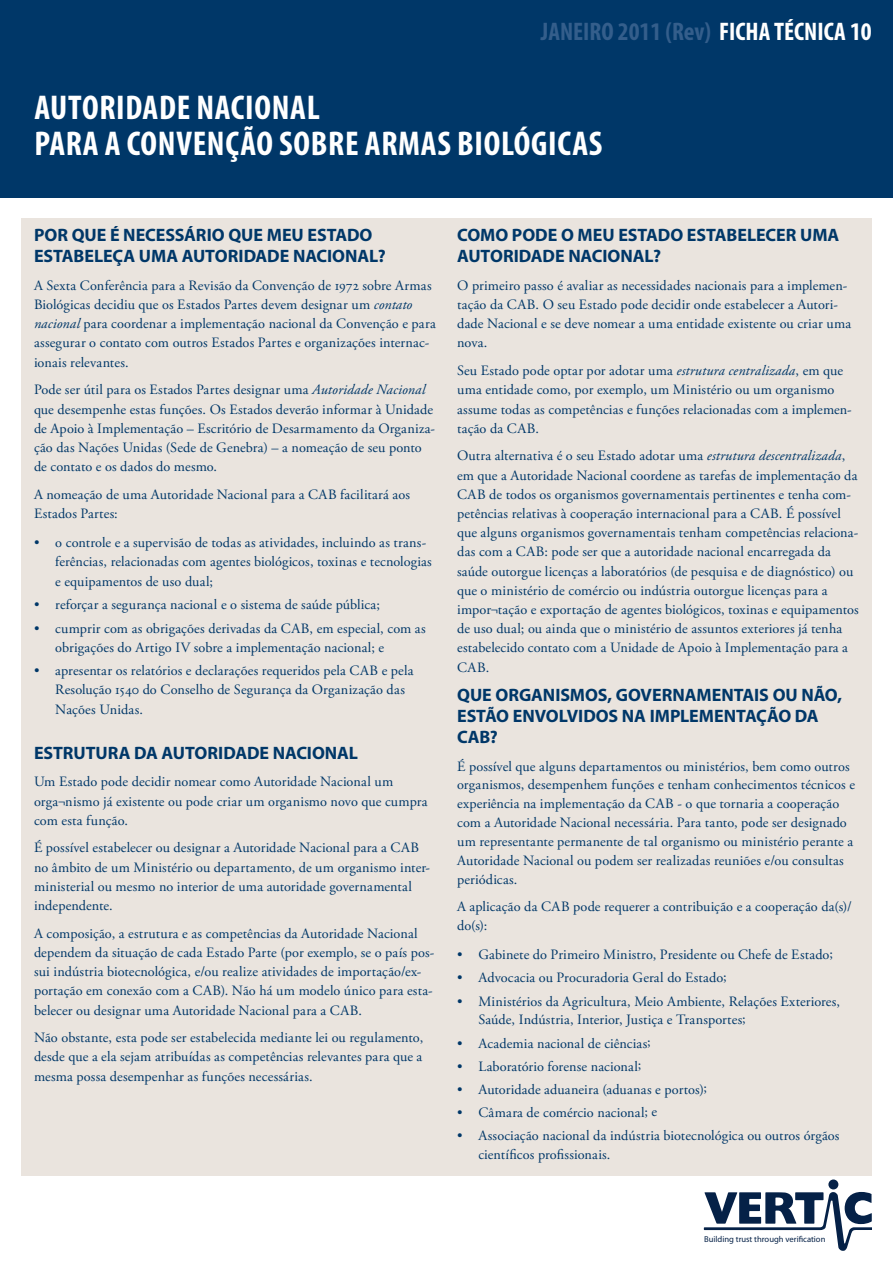
<style>
.page{position:relative;width:893px;height:1263px;background:#fff}
.page>*{position:absolute;margin:0;border:0;box-sizing:border-box;transform-origin:0 0}
.t1{font:700 condensed 34.5px/36px "Myriad Pro";letter-spacing:.02em;color:#fff}
.t2{font:700 condensed 25.5px "Myriad Pro";color:#345e8b}
.t3{font:700 18px/21px "Myriad Pro";letter-spacing:-.005em;color:#003768}
.t4{font:14.25px/19.2px "Adobe Garamond Pro";letter-spacing:.01em;color:#003768}
.t5{font:8.55px "Myriad Pro";color:#052147}
.s1{color:#fff}
.s2{font-style:italic}
</style>
<div class="page">
<div style="left:21px;top:218px;width:851px;height:958px;background:#eae4de"></div>
<div style="left:0;top:0;width:893px;height:198px;background:#003768"></div>
<svg style="left:704px;top:1179px;width:168px;height:72px"></svg>
<h2 class="t2" style="left:541px;top:16px;width:332px">JANEIRO 2011 (Rev) <span class="s1">FICHA TÉCNICA 10</span></h2>
<h1 class="t1" style="left:34px;top:89px;width:570px">AUTORIDADE NACIONAL<br>PARA A CONVENÇÃO SOBRE ARMAS BIOLÓGICAS</h1>
<p class="t3" style="left:34px;top:224px;width:353px">POR QUE É NECESSÁRIO QUE MEU ESTADO<br>ESTABELEÇA UMA AUTORIDADE NACIONAL?</p>
<p class="t4" style="left:34px;top:276px;width:403px">A Sexta Conferência para a Revisão da Convenção de 1972 sobre Armas Biológicas decidiu que os Estados Partes devem designar um <span class="s2">contato nacional</span> para coordenar a implementação nacional da Convenção e para assegurar o contato com outros Estados Partes e organizações internac&shy;ionais relevantes.</p>
<p class="t4" style="left:34px;top:381px;width:403px">Pode ser útil para os Estados Partes designar uma <span class="s2">Autoridade Nacional </span>que desempenhe estas funções. Os Estados deverão informar à Unidade de Apoio à Implementação – Escritório de Desarmamento da Organiza&shy;ção das Nações Unidas (Sede de Genebra) – a nomeação de seu ponto de contato e os dados do mesmo.</p>
<p class="t4" style="left:34px;top:485px;width:378px">A nomeação de uma Autoridade Nacional para a CAB facilitará aos<br>Estados Partes:</p>
<p class="t4" style="left:55px;top:534px;width:378px;text-indent:-21px">• o controle e a supervisão de todas as atividades, incluindo as trans&shy;ferências, relacionadas com agentes biológicos, toxinas e tecnologias e equipamentos de uso dual;</p>
<p class="t4" style="left:34px;top:595px;width:348px">• reforçar a segurança nacional e o sistema de saúde pública;</p>
<p class="t4" style="left:55px;top:619px;width:372px;text-indent:-21px">• cumprir com as obrigações derivadas da CAB, em especial, com as obrigações do Artigo IV sobre a implementação nacional; e</p>
<p class="t4" style="left:55px;top:661px;width:360px;text-indent:-21px">• apresentar os relatórios e declarações requeridos pela CAB e pela<br>Resolução 1540 do Conselho de Segurança da Organização das<br>Nações Unidas.</p>
<p class="t3" style="left:34px;top:741px;width:326px">ESTRUTURA DA AUTORIDADE NACIONAL</p>
<p class="t4" style="left:34px;top:773px;width:395px">Um Estado pode decidir nomear como Autoridade Nacional um orga¬nismo já existente ou pode criar um organismo novo que cumpra com esta função.</p>
<p class="t4" style="left:34px;top:839px;width:398px">É possível estabelecer ou designar a Autoridade Nacional para a CAB no âmbito de um Ministério ou departamento, de um organismo inter&shy;ministerial ou mesmo no interior de uma autoridade governamental independente.</p>
<p class="t4" style="left:34px;top:924px;width:402px">A composição, a estrutura e as competências da Autoridade Nacional dependem da situação de cada Estado Parte (por exemplo, se o país pos&shy;sui indústria biotecnológica, e/ou realize atividades de importação/ex&shy;portação em conexão com a CAB). Não há um modelo único para esta&shy;belecer ou designar uma Autoridade Nacional para a CAB.</p>
<p class="t4" style="left:34px;top:1029px;width:391px;text-align:justify">Não obstante, esta pode ser estabelecida mediante lei ou regulamento, desde que a ela sejam atribuídas as competências relevantes para que a mesma possa desempenhar as funções necessárias.</p>
<p class="t3" style="left:457px;top:224px;width:384px">COMO PODE O MEU ESTADO ESTABELECER UMA<br>AUTORIDADE NACIONAL?</p>
<p class="t4" style="left:457px;top:276px;width:396px">O primeiro passo é avaliar as necessidades nacionais para a implemen&shy;tação da CAB. O seu Estado pode decidir onde estabelecer a Autori&shy;dade Nacional e se deve nomear a uma entidade existente ou criar uma nova.</p>
<p class="t4" style="left:457px;top:361px;width:396px">Seu Estado pode optar por adotar uma <span class="s2">estrutura centralizada</span>, em que uma entidade como, por exemplo, um Ministério ou um organismo assume todas as competências e funções relacionadas com a implemen&shy;tação da CAB.</p>
<p class="t4" style="left:457px;top:447px;width:403px">Outra alternativa é o seu Estado adotar uma <span class="s2">estrutura descentralizada</span>, em que a Autoridade Nacional coordene as tarefas de implementação da CAB de todos os organismos governamentais pertinentes e tenha com&shy;petências relativas à cooperação internacional para a CAB. É possível que alguns organismos governamentais tenham competências relaciona&shy;das com a CAB: pode ser que a autoridade nacional encarregada da saúde outorgue licenças a laboratórios (de pesquisa e de diagnóstico) ou que o ministério de comércio ou indústria outorgue licenças para a impor¬tação e exportação de agentes biológicos, toxinas e equipamentos de uso dual; ou ainda que o ministério de assuntos exteriores já tenha estabelecido contato com a Unidade de Apoio à Implementação para a CAB.</p>
<p class="t3" style="left:457px;top:684px;width:387px">QUE ORGANISMOS, GOVERNAMENTAIS OU NÃO,<br>ESTÃO ENVOLVIDOS NA IMPLEMENTAÇÃO DA<br>CAB?</p>
<p class="t4" style="left:457px;top:757px;width:399px">É possível que alguns departamentos ou ministérios, bem como outros organismos, desempenhem funções e tenham conhecimentos técnicos e experiência na implementação da CAB - o que tornaria a cooperação com a Autoridade Nacional necessária. Para tanto, pode ser designado um representante permanente de tal organismo ou ministério perante a Autoridade Nacional ou podem ser realizadas reuniões e/ou consultas periódicas.</p>
<p class="t4" style="left:457px;top:898px;width:396px">A aplicação da CAB pode requerer a contribuição e a cooperação da(s)/ do(s):</p>
<p class="t4" style="left:457px;top:945px;width:377px">• Gabinete do Primeiro Ministro, Presidente ou Chefe de Estado;</p>
<p class="t4" style="left:457px;top:969px;width:271px">• Advocacia ou Procuradoria Geral do Estado;</p>
<p class="t4" style="left:478px;top:992px;width:363px;text-indent:-21px">• Ministérios da Agricultura, Meio Ambiente, Relações Exteriores,<br>Saúde, Indústria, Interior, Justiça e Transportes;</p>
<p class="t4" style="left:457px;top:1034px;width:195px">• Academia nacional de ciências;</p>
<p class="t4" style="left:457px;top:1057px;width:186px">• Laboratório forense nacional;</p>
<p class="t4" style="left:457px;top:1080px;width:252px">• Autoridade aduaneira (aduanas e portos);</p>
<p class="t4" style="left:457px;top:1103px;width:202px">• Câmara de comércio nacional; e</p>
<p class="t4" style="left:478px;top:1127px;width:363px;text-indent:-21px">• Associação nacional da indústria biotecnológica ou outros órgãos científicos profissionais.</p>
<p class="t5" style="left:704px;top:1234px;width:123px">Building trust through verification</p>
</div>
